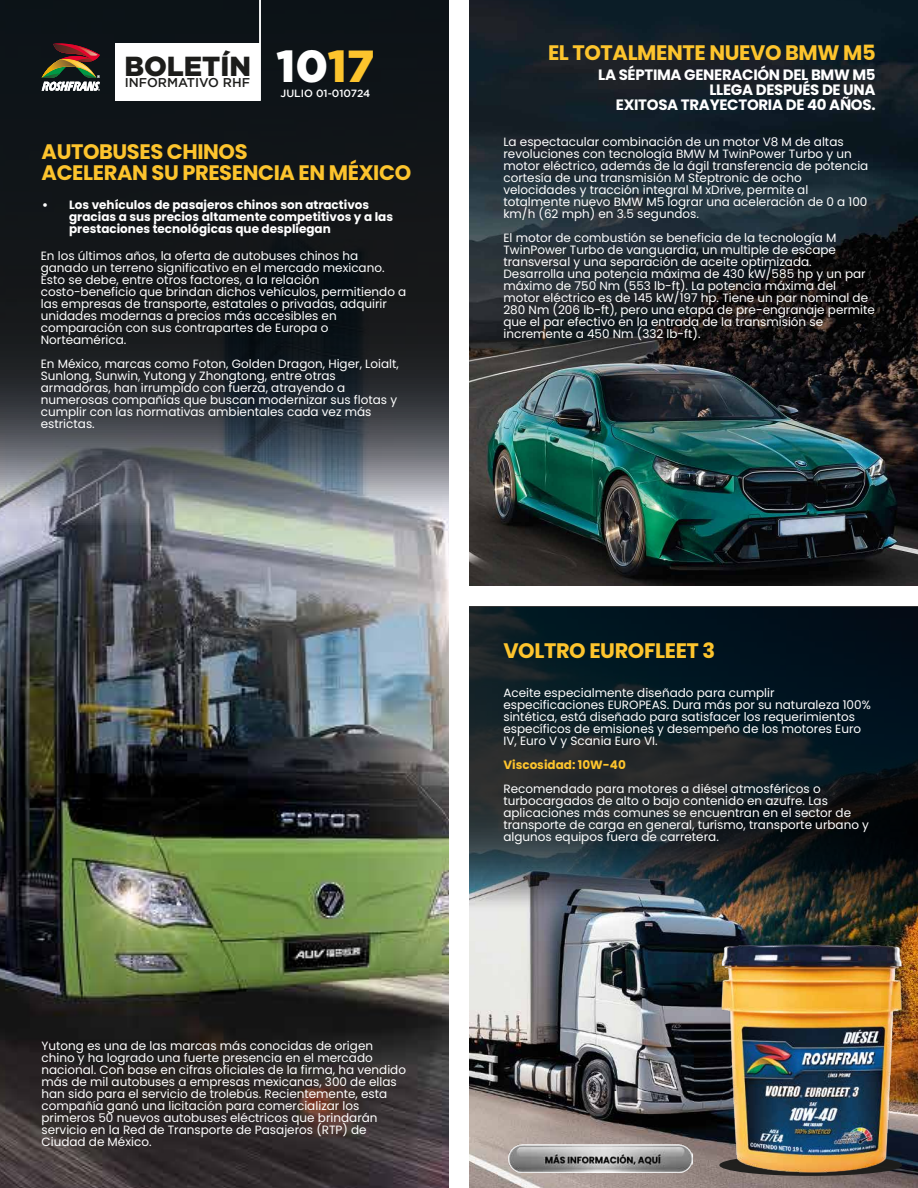
<style>
.page{position:relative;width:918px;height:1188px;background:#fff}
.page>*{position:absolute;margin:0;border:0;box-sizing:border-box;transform-origin:0 0}
.t1{font:900 44.85px "Gotham";color:#fff}
.t2{font:900 27.6px "Gotham";color:#1d1d1b}
.t3{font:700 21px/21px "Poppins";letter-spacing:-.02em;color:#fdc42d}
.t4{font:700 15px/15px "Poppins";letter-spacing:-.02em;color:#fff;text-align:right}
.t5{font:500 12.75px "Gotham";color:#1d1d1b}
.t6{font:12px/12px "Poppins";color:#fff}
.t7{font:700 12px/12px "Poppins";color:#fff}
.t8{font:700 12px "Poppins";color:#fdc42d}
.t9{font:500 10.5px "Gotham";color:#fff}
.s1{color:#fdc42d}
</style>
<div class="page">
<img style="left:470px;top:913px;width:448px;height:275px">
<svg style="left:470px;top:607px;width:448px;height:306px;background:#18242a"></svg>
<img style="left:470px;top:0;width:448px;height:585px">
<img style="left:0;top:527px;width:448px;height:661px">
<svg style="left:0;top:0;width:448px;height:527px;background:#272c30"></svg>
<svg style="left:42px;top:42px;width:58px;height:49px;background:#625043"></svg>
<hr style="left:259px;top:0;width:2px;height:101px;background:#fff">
<div style="left:116px;top:44px;width:144px;height:57px;background:#fff"></div>
<img style="left:509px;top:1144px;width:183px;height:29px">
<img style="left:715px;top:938px;width:195px;height:242px">
<h2 class="t2" style="left:124px;top:50px;width:128px">BOLETÍN</h2>
<p class="t5" style="left:125px;top:75px;width:127px">INFORMATIVO RHF</p>
<h1 class="t1" style="left:277px;top:40px;width:99px">10<span class="s1">17</span></h1>
<p class="t9" style="left:281px;top:87px;width:91px">JULIO 01-010724</p>
<h3 class="t3" style="left:42px;top:141px;width:371px">AUTOBUSES CHINOS<br>ACELERAN SU PRESENCIA EN MÉXICO</h3>
<p class="t7" style="left:69px;top:199px;width:325px;text-indent:-27px">• Los vehículos de pasajeros chinos son atractivos gracias a sus precios altamente competitivos y a las prestaciones tecnológicas que despliegan</p>
<p class="t6" style="left:41px;top:250px;width:367px">En los últimos años, la oferta de autobuses chinos ha ganado un terreno significativo en el mercado mexicano.<br>Esto se debe, entre otros factores, a la relación costo-beneficio que brindan dichos vehículos, permitiendo a las empresas de transporte, estatales o privadas, adquirir unidades modernas a precios más accesibles en comparación con sus contrapartes de Europa o Norteamérica.</p>
<p class="t6" style="left:41px;top:358px;width:360px">En México, marcas como Foton, Golden Dragon, Higer, Loialt, Sunlong, Sunwin, Yutong y Zhongtong, entre otras armadoras, han irrumpido con fuerza, atrayendo a numerosas compañías que buscan modernizar sus flotas y cumplir con las normativas ambientales cada vez más estrictas.</p>
<p class="t6" style="left:41px;top:1040px;width:366px">Yutong es una de las marcas más conocidas de origen chino y ha logrado una fuerte presencia en el mercado nacional. Con base en cifras oficiales de la firma, ha vendido más de mil autobuses a empresas mexicanas, 300 de ellas han sido para el servicio de trolebús. Recientemente, esta compañía ganó una licitación para comercializar los primeros 50 nuevos autobuses eléctricos que brindarán servicio en la Red de Transporte de Pasajeros (RTP) de Ciudad de México.</p>
<h3 class="t3" style="left:548px;top:42px;width:329px">EL TOTALMENTE NUEVO BMW M5</h3>
<p class="t4" style="left:598px;top:67px;width:279px">LA SÉPTIMA GENERACIÓN DEL BMW M5<br>LLEGA DESPUÉS DE UNA<br>EXITOSA TRAYECTORIA DE 40 AÑOS.</p>
<p class="t6" style="left:503px;top:136px;width:367px">La espectacular combinación de un motor V8 M de altas revoluciones con tecnología BMW M TwinPower Turbo y un motor eléctrico, además de la ágil transferencia de potencia cortesía de una transmisión M Steptronic de ocho velocidades y tracción integral M xDrive, permite al totalmente nuevo BMW M5 lograr una aceleración de 0 a 100 km/h (62 mph) en 3.5 segundos.</p>
<p class="t6" style="left:503px;top:232px;width:373px">El motor de combustión se beneficia de la tecnología M TwinPower Turbo de vanguardia, un multiple de escape transversal y una separación de aceite optimizada.<br>Desarrolla una potencia máxima de 430 kW/585 hp y un par máximo de 750 Nm (553 lb-ft). La potencia máxima del motor eléctrico es de 145 kW/197 hp. Tiene un par nominal de 280 Nm (206 lb-ft), pero una etapa de pre-engranaje permite que el par efectivo en la entrada de la transmisión se incremente a 450 Nm (332 lb-ft).</p>
<h3 class="t3" style="left:503px;top:640px;width:213px">VOLTRO EUROFLEET 3</h3>
<p class="t6" style="left:503px;top:687px;width:369px">Aceite especialmente diseñado para cumplir especificaciones EUROPEAS. Dura más por su naturaleza 100% sintética, está diseñado para satisfacer los requerimientos específicos de emisiones y desempeño de los motores Euro IV, Euro V y Scania Euro VI.</p>
<p class="t8" style="left:503px;top:758px;width:124px">Viscosidad: 10W-40</p>
<p class="t6" style="left:503px;top:783px;width:367px">Recomendado para motores a diésel atmosféricos o turbocargados de alto o bajo contenido en azufre. Las aplicaciones más comunes se encuentran en el sector de transporte de carga en general, turismo, transporte urbano y algunos equipos fuera de carretera.</p>
</div>
